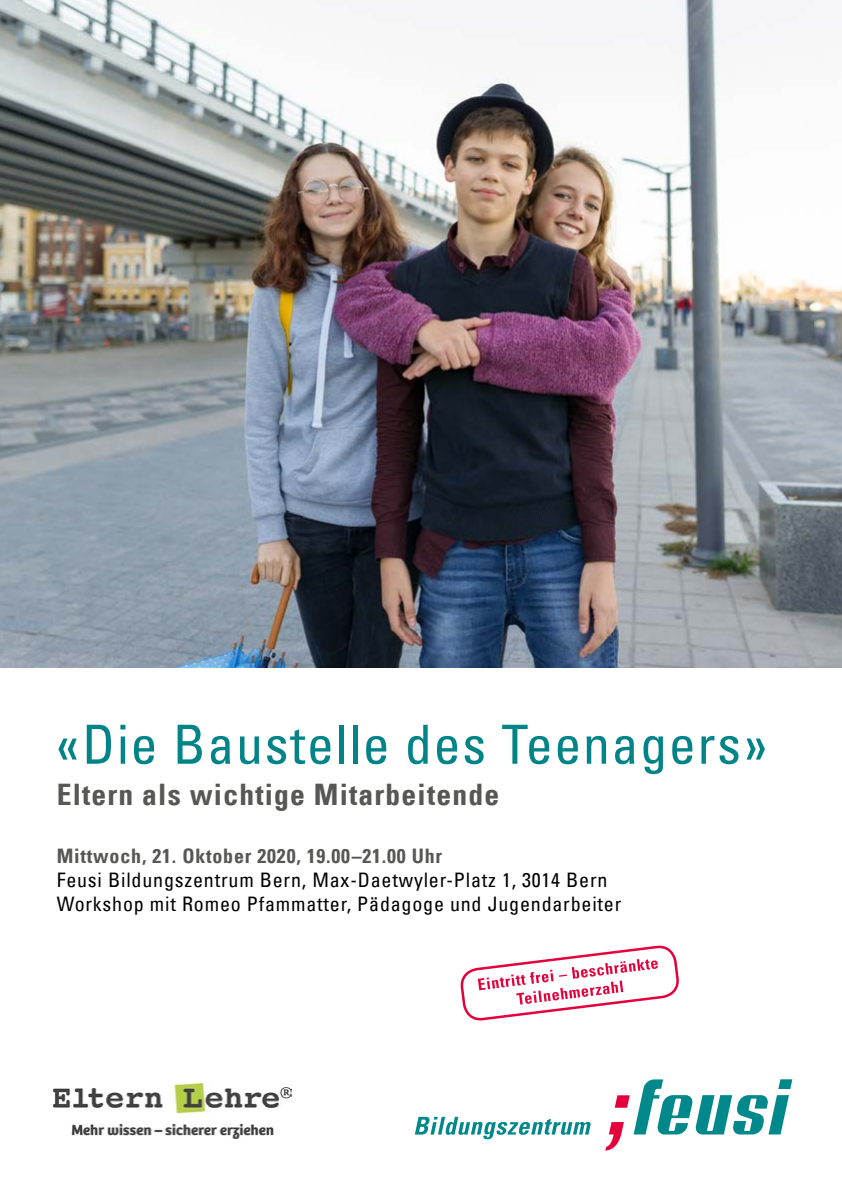
<style>
.page{position:relative;width:842px;height:1191px;background:#fff}
.page>*{position:absolute;margin:0;border:0;box-sizing:border-box;transform-origin:0 0}
.t1{font:condensed 54px "Univers LT";letter-spacing:.03em;color:#008488}
.t2{font:700 condensed 29.6px "Univers LT";letter-spacing:.04em;color:#575756}
.t3{font:condensed 20px "Univers LT";letter-spacing:.04em;color:#000}
.t4{font:700 condensed 20px "Univers LT";letter-spacing:.04em;color:#575756}
</style>
<div class="page">
<img style="left:0;top:0;width:842px;height:668px">
<svg style="left:415px;top:1116px;width:176px;height:23px"></svg>
<svg style="left:605px;top:1079px;width:187px;height:71px"></svg>
<img style="left:54px;top:1083px;width:237px;height:55px">
<svg style="left:460px;top:945px;width:219px;height:76px"></svg>
<p class="t1" style="left:57px;top:710px;width:711px">«Die Baustelle des Teenagers»</p>
<p class="t2" style="left:57px;top:776px;width:444px">Eltern als wichtige Mitarbeitende</p>
<p class="t4" style="left:57px;top:843px;width:387px">Mittwoch, 21. Oktober 2020, 19.00–21.00 Uhr</p>
<p class="t3" style="left:57px;top:866px;width:552px">Feusi Bildungszentrum Bern, Max-Daetwyler-Platz 1, 3014 Bern</p>
<p class="t3" style="left:57px;top:890px;width:566px">Workshop mit Romeo Pfammatter, Pädagoge und Jugendarbeiter</p>
</div>
